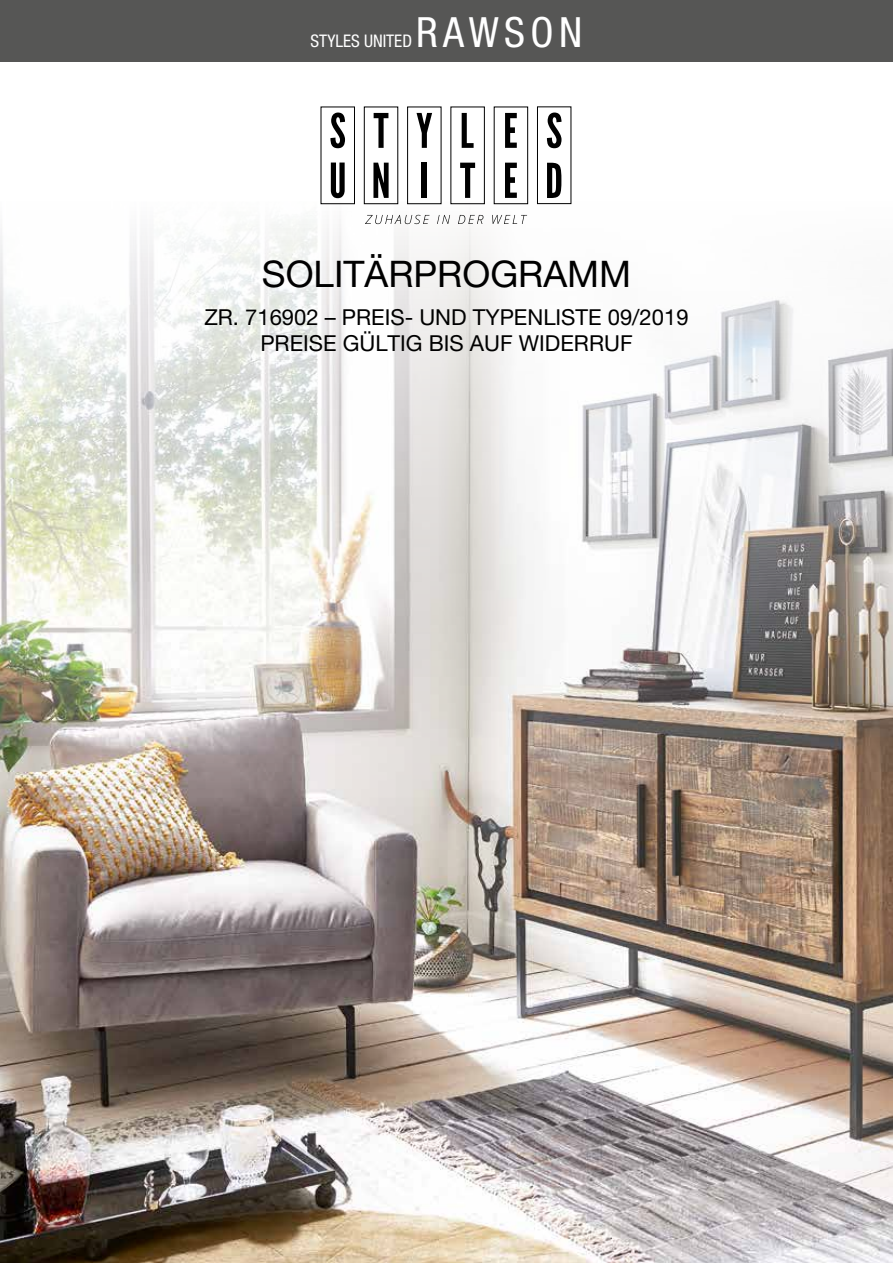
<style>
.page{position:relative;width:893px;height:1263px;background:#fff}
.page>*{position:absolute;margin:0;border:0;box-sizing:border-box;transform-origin:0 0}
.t1{font:condensed 41.7px "Helvetica Neue LT Pro";letter-spacing:.13em;color:#fff}
.t2{font:36.75px "Helvetica Neue LT Pro";color:#000}
.t3{font:22.05px/26.4px "Helvetica Neue LT Pro";color:#000;text-align:center}
.t4{font:condensed 17.4px "Helvetica Neue LT Pro";color:#fff}
</style>
<div class="page">
<img style="left:0;top:202px;width:893px;height:1061px">
<svg style="left:365px;top:215px;width:64px;height:9px"></svg>
<svg style="left:437px;top:215px;width:13px;height:9px"></svg>
<svg style="left:458px;top:215px;width:25px;height:9px"></svg>
<svg style="left:492px;top:215px;width:35px;height:9px"></svg>
<svg style="left:330px;top:112px;width:15px;height:36px"></svg>
<svg style="left:331px;top:163px;width:14px;height:35px"></svg>
<div style="left:321px;top:107px;width:34px;height:97px;border:1px solid #000"></div>
<svg style="left:373px;top:163px;width:16px;height:35px"></svg>
<div style="left:364px;top:107px;width:34px;height:97px;border:1px solid #000"></div>
<svg style="left:374px;top:113px;width:14px;height:35px"></svg>
<div style="left:422px;top:163px;width:5px;height:35px;background:#000"></div>
<div style="left:407px;top:107px;width:34px;height:97px;border:1px solid #000"></div>
<svg style="left:417px;top:113px;width:15px;height:35px"></svg>
<svg style="left:460px;top:163px;width:15px;height:35px"></svg>
<div style="left:451px;top:107px;width:34px;height:97px;border:1px solid #000"></div>
<svg style="left:462px;top:113px;width:12px;height:35px"></svg>
<svg style="left:505px;top:163px;width:12px;height:35px"></svg>
<div style="left:494px;top:107px;width:34px;height:97px;border:1px solid #000"></div>
<svg style="left:505px;top:113px;width:12px;height:35px"></svg>
<svg style="left:547px;top:163px;width:14px;height:35px"></svg>
<div style="left:537px;top:107px;width:34px;height:97px;border:1px solid #000"></div>
<svg style="left:547px;top:112px;width:14px;height:36px"></svg>
<div style="left:0;top:0;width:893px;height:61px;background:#565655"></div>
<h1 class="t1" style="left:416px;top:8px;width:168px">RAWSON</h1>
<p class="t4" style="left:311px;top:31px;width:103px">STYLES UNITED</p>
<h2 class="t2" style="left:262px;top:252px;width:371px">SOLITÄRPROGRAMM</h2>
<p class="t3" style="left:204px;top:303px;width:486px">ZR. 716902 – PREIS- UND TYPENLISTE 09/2019<br>PREISE GÜLTIG BIS AUF WIDERRUF</p>
</div>
